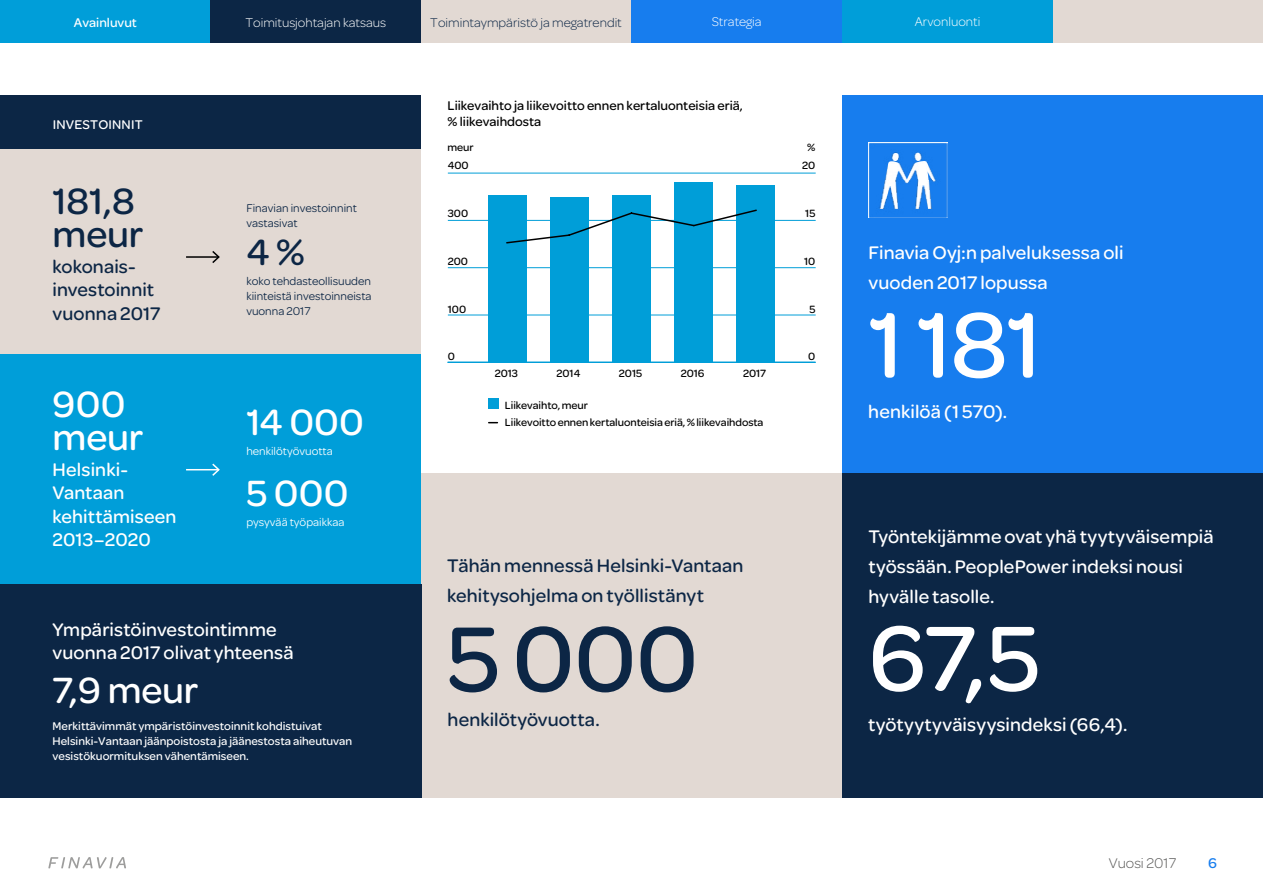
<style>
.page{position:relative;width:1263px;height:893px;background:#fff}
.page>*{position:absolute;margin:0;border:0;box-sizing:border-box;transform-origin:0 0}
.t1{font:500 98.25px "Omnes";letter-spacing:-.015em;color:#fff}
.t2{font:500 98.25px "Omnes";color:#0c2645}
.t3{font:500 39px/70.9px "Omnes";letter-spacing:-.005em;color:#fff}
.t4{font:500 39px/33px "Omnes";letter-spacing:-.005em;color:#0c2645}
.t5{font:500 19.5px/23.4px "Omnes";letter-spacing:.005em;color:#fff}
.t6{font:500 19.5px/23.4px "Omnes";letter-spacing:.005em;color:#0c2645}
.t7{font:300 15px "Omnes";color:#575756}
.t8{font:500 15px "Omnes";color:#177dee}
.t9{font:500 13.5px/16.2px "Omnes";color:#000}
.t10{font:300 13.5px "Omnes";color:#fff}
.t11{font:300 13.5px "Omnes";color:#0c2645}
.t12{font:500 13.5px "Omnes";letter-spacing:.015em;color:#fff}
.t13{font:500 12px/15px "Omnes";color:#fff}
.t14{font:12px/15px "Omnes";color:#0c2645;text-align:justify}
.t15{font:12px "Omnes";color:#fff}
.t16{font:500 11.25px/17.7px "Omnes";letter-spacing:-.005em;color:#000}
</style>
<div class="page">
<svg style="left:48px;top:857px;width:78px;height:11px"></svg>
<div style="left:1052px;top:0;width:211px;height:43px;background:#e2d9d3"></div>
<div style="left:0;top:0;width:210px;height:43px;background:#009ed9"></div>
<div style="left:210px;top:0;width:211px;height:43px;background:#0c2645"></div>
<div style="left:421px;top:0;width:210px;height:43px;background:#e2d9d3"></div>
<div style="left:631px;top:0;width:211px;height:43px;background:#177dee"></div>
<div style="left:842px;top:0;width:210px;height:43px;background:#009ed9"></div>
<div style="left:0;top:96px;width:421px;height:54px;background:#0c2645"></div>
<div style="left:0;top:150px;width:421px;height:208px;background:#e2d9d3"></div>
<div style="left:0;top:354px;width:421px;height:230px;background:#009ed9"></div>
<hr style="left:448px;top:267px;width:367px;height:1px;background:#009ed8">
<hr style="left:448px;top:220px;width:367px;height:1px;background:#009ed8">
<hr style="left:448px;top:173px;width:367px;height:1px;background:#009ed8">
<hr style="left:448px;top:315px;width:367px;height:1px;background:#009ed8">
<div style="left:488px;top:398px;width:10px;height:11px;background:#009ed8"></div>
<div style="left:737px;top:186px;width:38px;height:176px;background:#009ed8"></div>
<div style="left:674px;top:182px;width:39px;height:180px;background:#009ed8"></div>
<div style="left:612px;top:195px;width:39px;height:167px;background:#009ed8"></div>
<div style="left:550px;top:197px;width:38px;height:165px;background:#009ed8"></div>
<div style="left:488px;top:195px;width:38px;height:167px;background:#009ed8"></div>
<svg style="left:506px;top:208px;width:251px;height:36px"></svg>
<hr style="left:448px;top:362px;width:367px;height:1px;background:#009ed8">
<div style="left:842px;top:96px;width:421px;height:378px;background:#177dee"></div>
<div style="left:842px;top:474px;width:421px;height:324px;background:#0c2645"></div>
<div style="left:421px;top:474px;width:421px;height:324px;background:#e2d9d3"></div>
<div style="left:0;top:584px;width:421px;height:214px;background:#0c2645"></div>
<hr style="left:186px;top:256px;width:33px;height:2px;background:#000">
<svg style="left:211px;top:251px;width:9px;height:12px"></svg>
<hr style="left:186px;top:469px;width:33px;height:1px;background:#fff">
<svg style="left:211px;top:463px;width:9px;height:13px"></svg>
<img style="left:868px;top:142px;width:79px;height:76px">
<p class="t12" style="left:74px;top:14px;width:64px">Avainluvut</p>
<p class="t10" style="left:245px;top:15px;width:142px">Toimitusjohtajan katsaus</p>
<p class="t11" style="left:430px;top:16px;width:193px">Toimintaympäristö ja megatrendit</p>
<p class="t10" style="left:712px;top:15px;width:51px">Strategia</p>
<p class="t10" style="left:915px;top:15px;width:67px">Arvonluonti</p>
<p class="t12" style="left:53px;top:117px;width:91px">INVESTOINNIT</p>
<h2 class="t4" style="left:53px;top:185px;width:92px">181,8 meur</h2>
<p class="t6" style="left:53px;top:255px;width:109px">kokonais&shy;investoinnit vuonna 2017</p>
<h2 class="t3" style="left:53px;top:388px;width:92px;line-height:33px">900 meur</h2>
<p class="t5" style="left:53px;top:458px;width:125px">Helsinki-<br>Vantaan kehittämiseen<br>2013–2020</p>
<p class="t14" style="left:246px;top:201px;width:112px">Finavian investoinnint vastasivat</p>
<h2 class="t4" style="left:246px;top:236px;width:60px">4 %</h2>
<p class="t14" style="left:246px;top:274px;width:127px">koko tehdasteollisuuden kiinteistä investoinneista vuonna 2017</p>
<h2 class="t3" style="left:246px;top:387px;width:119px">14 000<br>5 000</h2>
<p class="t15" style="left:246px;top:444px;width:88px">henkilötyövuotta</p>
<p class="t15" style="left:246px;top:515px;width:100px">pysyvää työpaikkaa</p>
<p class="t5" style="left:53px;top:618px;width:243px">Ympäristöinvestointimme vuonna 2017 olivat yhteensä</p>
<h2 class="t3" style="left:53px;top:655px;width:147px">7,9 meur</h2>
<p class="t13" style="left:53px;top:718px;width:301px">Merkittävimmät ympäristöinvestoinnit kohdistuivat<br>Helsinki-Vantaan jäänpoistosta ja jäänestosta aiheutuvan vesistökuormituksen vähentämiseen.</p>
<p class="t9" style="left:448px;top:97px;width:297px">Liikevaihto ja liikevoitto ennen kertaluonteisia eriä, % liikevaihdosta</p>
<p class="t16" style="left:447px;top:138px;width:28px">meur</p>
<p class="t16" style="left:807px;top:138px;width:10px">%</p>
<p class="t16" style="left:448px;top:157px;width:22px">400</p>
<p class="t16" style="left:802px;top:157px;width:15px">20</p>
<p class="t16" style="left:448px;top:205px;width:22px">300</p>
<p class="t16" style="left:805px;top:205px;width:12px">15</p>
<p class="t16" style="left:448px;top:252px;width:22px">200</p>
<p class="t16" style="left:804px;top:252px;width:13px">10</p>
<p class="t16" style="left:448px;top:300px;width:20px">100</p>
<p class="t16" style="left:809px;top:300px;width:8px">5</p>
<p class="t16" style="left:448px;top:348px;width:9px">0</p>
<p class="t16" style="left:808px;top:348px;width:9px">0</p>
<p class="t16" style="left:495px;top:364px;width:25px">2013</p>
<p class="t16" style="left:557px;top:364px;width:25px">2014</p>
<p class="t16" style="left:619px;top:364px;width:25px">2015</p>
<p class="t16" style="left:681px;top:364px;width:25px">2016</p>
<p class="t16" style="left:743px;top:364px;width:25px">2017</p>
<p class="t16" style="left:505px;top:396px;width:260px">Liikevaihto, meur<br>Liikevoitto ennen kertaluonteisia eriä, % liikevaihdosta</p>
<p class="t6" style="left:447px;top:551px;width:298px;line-height:30px">Tähän mennessä Helsinki-Vantaan kehitysohjelma on työllistänyt</p>
<h1 class="t2" style="left:447px;top:603px;width:253px">5000</h1>
<p class="t6" style="left:448px;top:707px;width:154px">henkilötyövuotta.</p>
<p class="t5" style="left:868px;top:237px;width:257px;line-height:30px">Finavia Oyj:n palveluksessa oli vuoden 2017 lopussa</p>
<h1 class="t1" style="left:868px;top:289px;width:176px">1181</h1>
<p class="t5" style="left:868px;top:399px;width:140px">henkilöä (1 570).</p>
<p class="t5" style="left:868px;top:522px;width:347px;line-height:30px">Työntekijämme ovat yhä tyytyväisempiä työssään. PeoplePower indeksi nousi hyvälle tasolle.</p>
<h1 class="t1" style="left:868px;top:603px;width:173px">67,5</h1>
<p class="t5" style="left:868px;top:713px;width:261px">työtyytyväisyysindeksi (66,4).</p>
<p class="t7" style="left:1109px;top:855px;width:69px">Vuosi 2017</p>
<p class="t8" style="left:1208px;top:855px;width:10px">6</p>
</div>
